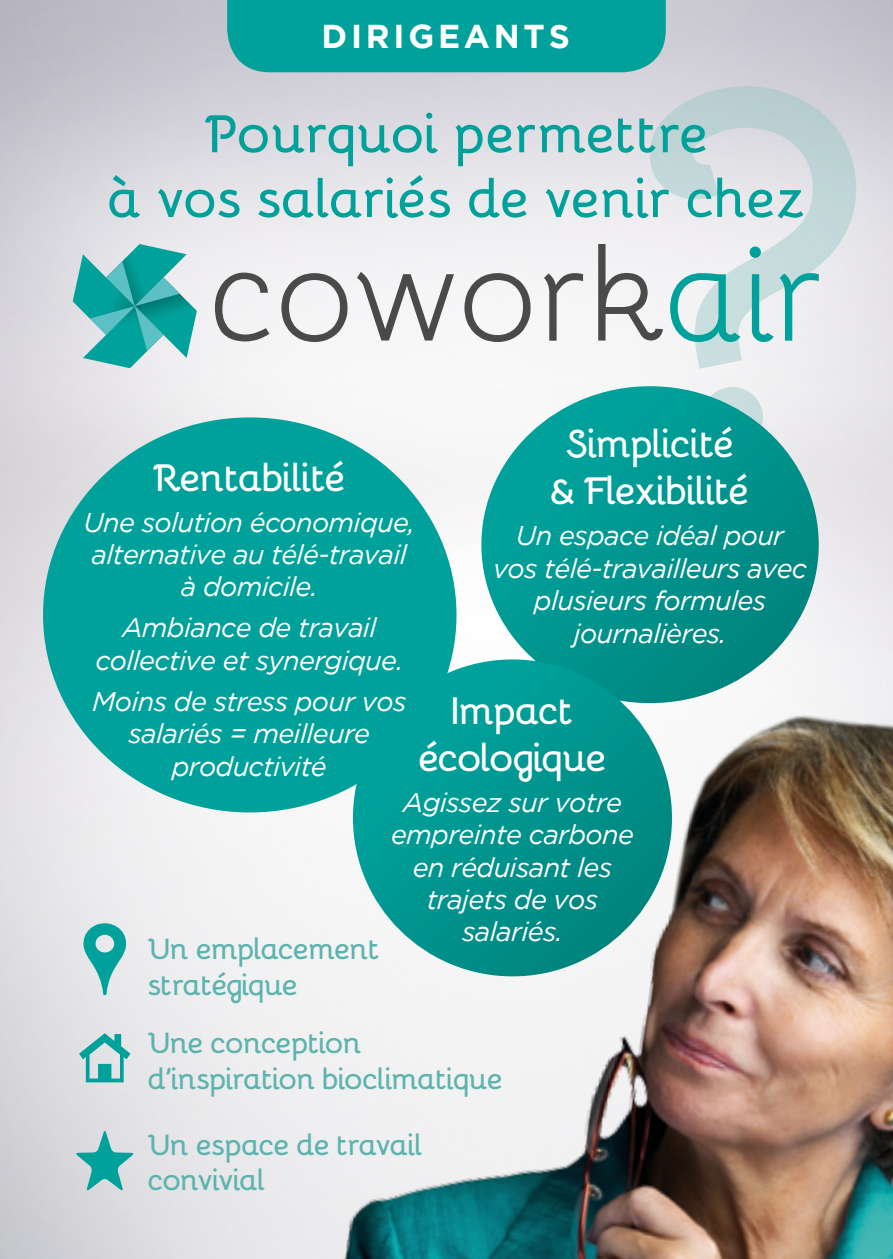
<style>
.page{position:relative;width:893px;height:1259px;background:#fff}
.page>*{position:absolute;margin:0;border:0;box-sizing:border-box;transform-origin:0 0}
.t1{font:700 492.9px "Bellota";color:#91c6c2}
.t2{font:700 54px/64.8px "Bellota";letter-spacing:-.01em;color:#00a19a;text-align:center}
.t3{font:700 39px/46.8px "Bellota";letter-spacing:-.025em;color:#fff;text-align:center}
.t4{font:700 33px "Gotham";letter-spacing:.115em;color:#fff}
.Style_de_paragraphe{font:700 29.7px/35.7px "Bellota";letter-spacing:-.035em;color:#5db3ae}
.t5{font:italic 27px/32.4px "Gotham";letter-spacing:-.025em;color:#fff;text-align:center}
</style>
<div class="page">
<img style="left:0;top:0;width:893px;height:571px">
<img style="left:0;top:571px;width:893px;height:688px">
<svg style="left:215px;top:273px;width:54px;height:68px"></svg>
<svg style="left:281px;top:273px;width:66px;height:69px"></svg>
<svg style="left:357px;top:272px;width:97px;height:68px"></svg>
<svg style="left:464px;top:273px;width:66px;height:69px"></svg>
<svg style="left:544px;top:273px;width:39px;height:68px"></svg>
<svg style="left:598px;top:244px;width:65px;height:96px"></svg>
<svg style="left:670px;top:273px;width:70px;height:69px"></svg>
<svg style="left:750px;top:246px;width:24px;height:96px"></svg>
<svg style="left:780px;top:273px;width:39px;height:68px"></svg>
<svg style="left:73px;top:244px;width:124px;height:124px"></svg>
<div style="left:227px;top:0;width:439px;height:72px;background:#00a19a"></div>
<svg style="left:481px;top:386px;width:338px;height:317px"></svg>
<svg style="left:80px;top:919px;width:46px;height:76px"></svg>
<svg style="left:76px;top:1130px;width:58px;height:61px"></svg>
<svg style="left:79px;top:1033px;width:52px;height:49px"></svg>
<svg style="left:353px;top:659px;width:319px;height:317px"></svg>
<div style="left:43px;top:417px;width:413px;height:395px;background:#00a19a;border-radius:50%"></div>
<p class="t4" style="left:322px;top:17px;width:250px">DIRIGEANTS</p>
<h1 class="t1" style="left:642px;top:-171px;width:227px">?</h1>
<p class="t2" style="left:107px;top:96px;width:701px">Pourquoi permettre<br>à vos salariés de venir chez</p>
<p class="t3" style="left:566px;top:416px;width:170px">Simplicité</p>
<p class="t3" style="left:551px;top:464px;width:201px">&amp; Flexibilité</p>
<p class="t5" style="left:493px;top:519px;width:316px">Un espace idéal pour vos télé-travailleurs avec plusieurs formules journalières.</p>
<p class="t3" style="left:153px;top:450px;width:194px">Rentabilité</p>
<p class="t5" style="left:83px;top:506px;width:333px">Une solution économique, alternative au télé-travail à domicile.</p>
<p class="t5" style="left:95px;top:611px;width:309px">Ambiance de travail collective et synergique.</p>
<p class="t5" style="left:92px;top:685px;width:316px">Moins de stress pour vos salariés = meilleure productivité</p>
<p class="t3" style="left:418px;top:683px;width:190px">Impact écologique</p>
<p class="t5" style="left:391px;top:786px;width:244px">Agissez sur votre empreinte carbone en réduisant les trajets de vos salariés.</p>
<p class="Style_de_paragraphe" style="left:147px;top:928px;width:234px">Un emplacement stratégique</p>
<p class="Style_de_paragraphe" style="left:147px;top:1022px;width:357px">Une conception d’inspiration bioclimatique</p>
<p class="Style_de_paragraphe" style="left:147px;top:1124px;width:277px">Un espace de travail convivial</p>
</div>
